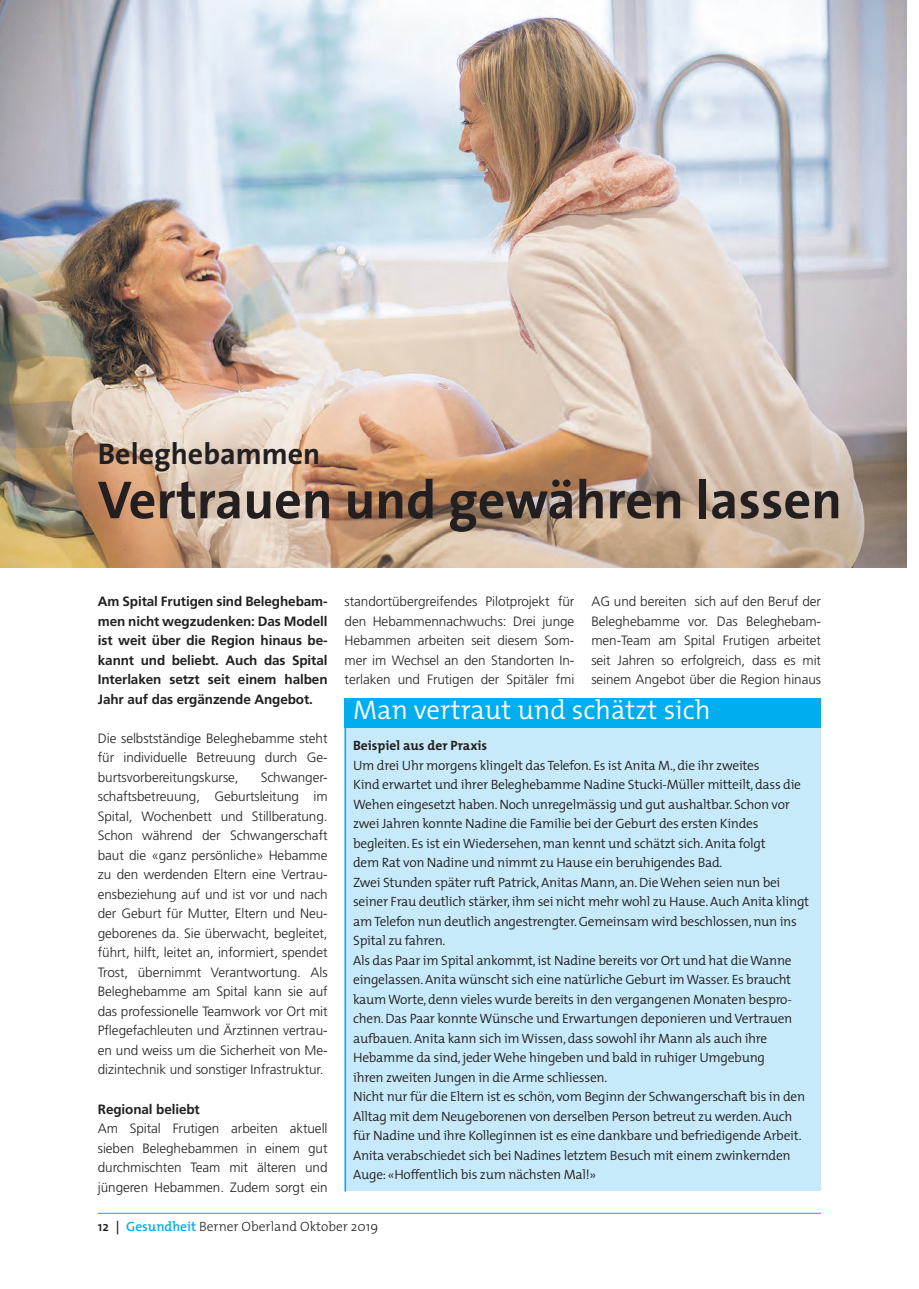
<style>
.page{position:relative;width:919px;height:1289px;background:#fff}
.page>*{position:absolute;margin:0;border:0;box-sizing:border-box;transform-origin:0 0}
.t1{font:700 54px "The Sans";color:#231f20}
.t2{font:700 30px "The Sans";color:#231f20}
.t3{font:300 27px "The Mix";color:#fff}
.t4{font:300 13.5px/19.5px "The Mix";letter-spacing:-.02em;color:#231f20}
.t5{font:300 13.5px/19.5px "Frutiger";letter-spacing:-.005em;color:#231f20;text-align:justify}
.t6{font:700 13.5px/19.5px "Frutiger";letter-spacing:-.01em;color:#231f20;text-align:justify}
.t7{font:300 13.5px "The Mix";color:#231f20}
.t8{font:700 13.5px "The Mix";color:#231f20}
.s1{font-weight:600}
.s2{font-weight:600;color:#00aeef}
</style>
<div class="page">
<div style="left:344px;top:705px;width:477px;height:485px;background:#c6eafa"></div>
<hr style="left:344px;top:706px;width:2px;height:485px;background:#00aeef">
<div style="left:344px;top:698px;width:477px;height:29px;background:#00aeef"></div>
<img style="left:0;top:0;width:906px;height:567px">
<hr style="left:98px;top:1212px;width:723px;height:1px;background:#00aeef">
<h2 class="t2" style="left:98px;top:444px;width:224px">Beleghebammen</h2>
<h1 class="t1" style="left:98px;top:482px;width:745px">Vertrauen und gewähren lassen</h1>
<p class="t6" style="left:98px;top:593px;width:231px">Am Spital Frutigen sind Beleghebam&shy;men nicht wegzudenken: Das Modell ist weit über die Region hinaus be&shy;kannt und beliebt. Auch das Spital Interlaken setzt seit einem halben Jahr auf das ergänzende Angebot.</p>
<p class="t5" style="left:98px;top:730px;width:231px">Die selbstständige Beleghebamme steht für individuelle Betreuung durch Ge&shy;burtsvorbereitungskurse,</p>
<p class="t5" style="left:98px;top:769px;width:231px;text-indent:163px">Schwanger&shy;schaftsbetreuung, Geburtsleitung im Spital, Wochenbett und Stillberatung.<br>Schon während der Schwangerschaft baut die «ganz persönliche» Hebamme zu den werdenden Eltern eine Vertrau&shy;ensbeziehung auf und ist vor und nach der Geburt für Mutter, Eltern und Neu&shy;geborenes da. Sie überwacht, begleitet, führt, hilft, leitet an, informiert, spendet Trost, übernimmt Verantwortung. Als Beleghebamme am Spital kann sie auf das professionelle Teamwork vor Ort mit Pflegefachleuten und Ärztinnen vertrau&shy;en und weiss um die Sicherheit von Me&shy;dizintechnik und sonstiger Infrastru ktur.</p>
<p class="t6" style="left:98px;top:1100px;width:103px">Regional beliebt</p>
<p class="t5" style="left:98px;top:1119px;width:231px">Am Spital Frutigen arbeiten aktuell sieben Beleghebammen in einem gut durchmischten Team mit älteren und jüngeren Hebammen. Zudem sorgt ein</p>
<p class="t5" style="left:344px;top:593px;width:231px">standortübergreifendes Pilotprojekt für den Hebammennachwuchs: Drei junge Hebammen arbeiten seit diesem Som&shy;mer im Wechsel an den Standorten In&shy;terlaken und Frutigen der Spitäler fmi</p>
<p class="t5" style="left:591px;top:593px;width:231px">AG und bereiten sich auf den Beruf der Beleghebamme vor. Das Beleghebam&shy;men-Team am Spital Frutigen arbeitet seit Jahren so erfolgreich, dass es mit seinem Angebot über die Region hinaus</p>
<h3 class="t3" style="left:353px;top:701px;width:359px">Man vertraut und schätzt sich</h3>
<p class="t8" style="left:353px;top:741px;width:135px">Beispiel aus der Praxis</p>
<p class="t4" style="left:353px;top:757px;width:457px">Um drei Uhr morgens klingelt das Telefon. Es ist Anita M., die ihr zweites<br>Kind erwartet und ihrer Beleghebamme Nadine Stucki-Müller mitteilt, dass die Wehen eingesetzt haben. Noch unregelmässig und gut aushaltbar. Schon vor zwei Jahren konnte Nadine die Familie bei der Geburt des ersten Kindes begleiten. Es ist ein Wiedersehen, man kennt und schätzt sich. Anita folgt<br>dem Rat von Nadine und nimmt zu Hause ein beruhigendes Bad.<br>Zwei Stunden später ruft Patrick, Anitas Mann, an. Die Wehen seien nun bei seiner Frau deutlich stärker, ihm sei nicht mehr wohl zu Hause. Auch Anita klingt am Telefon nun deutlich angestrengter. Gemeinsam wird beschlossen, nun ins Spital zu fahren.<br>Als das Paar im Spital ankommt, ist Nadine bereits vor Ort und hat die Wanne eingelassen. Anita wünscht sich eine natürliche Geburt im Wasser. Es braucht kaum Worte, denn vieles wurde bereits in den vergangenen Monaten bespro&shy;chen. Das Paar konnte Wünsche und Erwartungen deponieren und Vertrauen aufbauen. Anita kann sich im Wissen, dass sowohl ihr Mann als auch ihre Hebamme da sind, jeder Wehe hingeben und bald in ruhiger Umgebung<br>ihren zweiten Jungen in die Arme schliessen.<br>Nicht nur für die Eltern ist es schön, vom Beginn der Schwangerschaft bis in den Alltag mit dem Neugeborenen von derselben Person betreut zu werden. Auch für Nadine und ihre Kolleginnen ist es eine dankbare und befriedigende Arbeit.<br>Anita verabschiedet sich bei Nadines letztem Besuch mit einem zwinkernden Auge: «Hoffentlich bis zum nächsten Mal!»</p>
<p class="t7" style="left:98px;top:1221px;width:282px"><span class="s1">12 |</span> <span class="s2">Gesundheit</span> Berner Oberland Oktober 2019</p>
</div>
